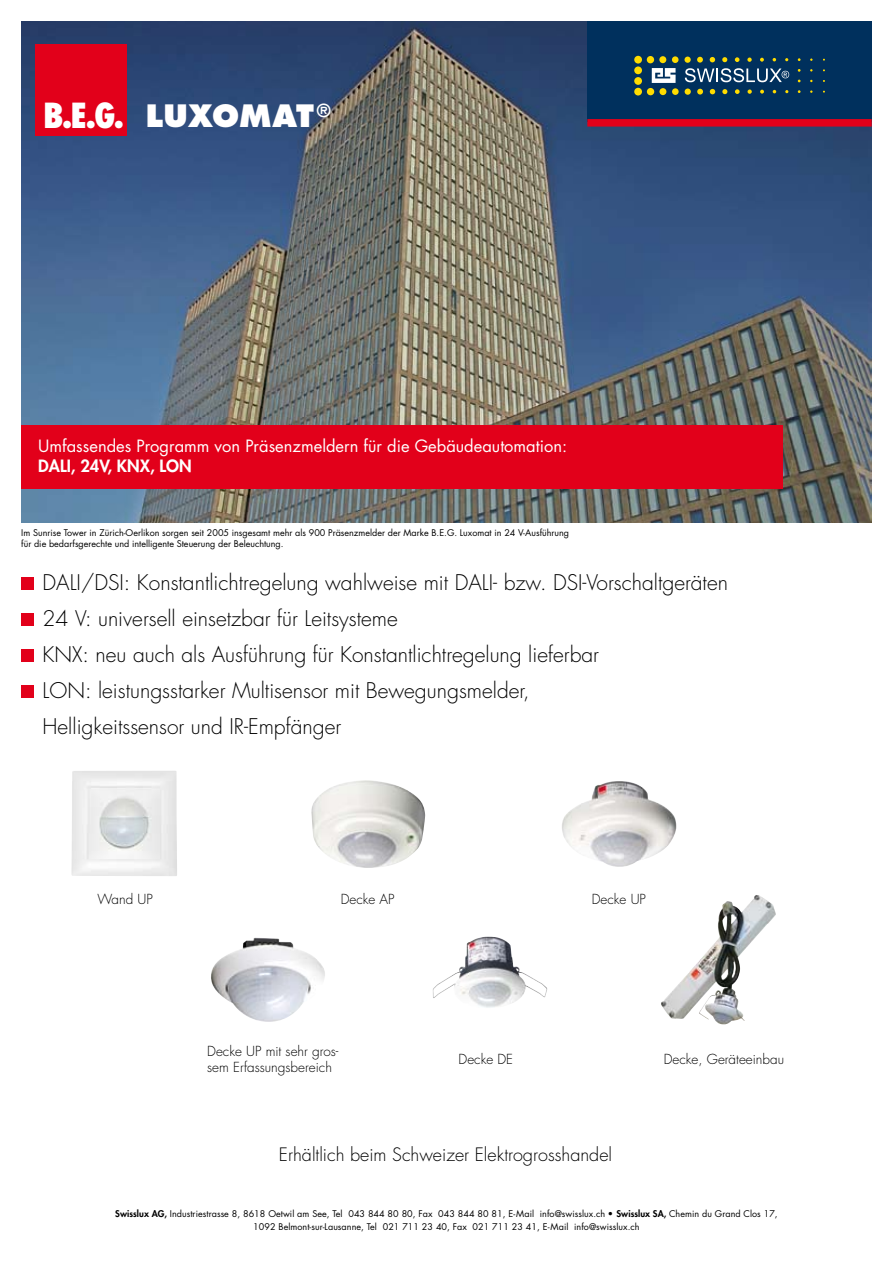
<style>
.page{position:relative;width:893px;height:1263px;background:#fff}
.page>*{position:absolute;margin:0;border:0;box-sizing:border-box;transform-origin:0 0}
.t1{font:800 condensed 33.6px "Futura";color:#fff}
.t2{font:800 30px "Futura";color:#fff}
.t3{font:300 21px/36px "Futura";color:#000}
.t4{font:300 18px "Futura";color:#000}
.t5{font:16.5px "Futura";color:#fff}
.t6{font:800 16.5px "Futura";color:#fff}
.t7{font:300 13.5px/16.2px "Futura";color:#000}
.t8{font:9px/10.4px "Futura";color:#000}
.s1{font-weight:800}
</style>
<div class="page">
<img style="left:21px;top:21px;width:851px;height:501px">
<div style="left:587px;top:21px;width:285px;height:101px;background:#00305d"></div>
<div style="left:587px;top:119px;width:285px;height:8px;background:#e2001a"></div>
<div style="left:634px;top:56px;width:8px;height:8px;background:#ffdc00;border-radius:50%"></div>
<div style="left:647px;top:56px;width:7px;height:7px;background:#ffdc00;border-radius:50%"></div>
<div style="left:659px;top:56px;width:7px;height:7px;background:#ffdc00;border-radius:50%"></div>
<div style="left:672px;top:56px;width:6px;height:7px;background:#ffdc00;border-radius:50%"></div>
<div style="left:634px;top:66px;width:8px;height:8px;background:#ffdc00;border-radius:50%"></div>
<div style="left:634px;top:77px;width:8px;height:8px;background:#ffdc00;border-radius:50%"></div>
<div style="left:634px;top:88px;width:8px;height:8px;background:#ffdc00;border-radius:50%"></div>
<div style="left:647px;top:88px;width:7px;height:7px;background:#ffdc00;border-radius:50%"></div>
<div style="left:659px;top:88px;width:7px;height:7px;background:#ffdc00;border-radius:50%"></div>
<div style="left:672px;top:88px;width:7px;height:7px;background:#ffdc00;border-radius:50%"></div>
<svg style="left:685px;top:89px;width:6px;height:6px"></svg>
<svg style="left:697px;top:89px;width:6px;height:6px"></svg>
<svg style="left:710px;top:89px;width:5px;height:5px"></svg>
<svg style="left:722px;top:89px;width:5px;height:5px"></svg>
<svg style="left:735px;top:89px;width:5px;height:5px"></svg>
<svg style="left:747px;top:89px;width:5px;height:5px"></svg>
<svg style="left:760px;top:90px;width:4px;height:4px"></svg>
<svg style="left:652px;top:68px;width:24px;height:15px"></svg>
<svg style="left:685px;top:57px;width:104px;height:25px"></svg>
<div style="left:21px;top:425px;width:761px;height:63px;background:#e2001a"></div>
<img style="left:71px;top:771px;width:106px;height:105px">
<div style="left:35px;top:44px;width:91px;height:92px;background:#e2001a"></div>
<img style="left:311px;top:780px;width:114px;height:88px">
<img style="left:562px;top:781px;width:114px;height:86px">
<img style="left:661px;top:896px;width:94px;height:129px">
<img style="left:432px;top:937px;width:115px;height:71px">
<img style="left:211px;top:938px;width:114px;height:84px">
<div style="left:22px;top:577px;width:12px;height:13px;background:#e2001a"></div>
<div style="left:22px;top:613px;width:12px;height:13px;background:#e2001a"></div>
<div style="left:22px;top:649px;width:12px;height:13px;background:#e2001a"></div>
<div style="left:22px;top:685px;width:12px;height:13px;background:#e2001a"></div>
<h1 class="t1" style="left:43px;top:94px;width:82px">B.E.G.</h1>
<h2 class="t2" style="left:146px;top:97px;width:186px">LUXOMAT <sup>®</sup></h2>
<h3 class="t5" style="left:38px;top:435px;width:530px">Umfassendes Programm von Präsenzmeldern für die Gebäudeautomation:</h3>
<h3 class="t6" style="left:38px;top:455px;width:155px">DALI, 24V, KNX, LON</h3>
<p class="t8" style="left:21px;top:528px;width:549px">Im Sunrise Tower in Zürich-Oerlikon sorgen seit 2005 insgesamt mehr als 900 Präsenzmelder der Marke B.E.G. Luxomat in 24 V-Ausführung für die bedarfsgerechte und intelligente Steuerung der Beleuchtung.</p>
<p class="t3" style="left:43px;top:565px;width:687px">DALI/DSI: Konstantlichtregelung wahlweise mit DALI- bzw. DSI-Vorschaltgeräten 24 V: universell einsetzbar für Leitsysteme<br>KNX: neu auch als Ausführung für Konstantlichtregelung lieferbar<br>LON: leistungsstarker Multisensor mit Bewegungsmelder,<br>Helligkeitssensor und IR-Empfänger</p>
<h3 class="t7" style="left:97px;top:892px;width:57px">Wand UP</h3>
<h3 class="t7" style="left:341px;top:892px;width:55px">Decke AP</h3>
<h3 class="t7" style="left:592px;top:892px;width:56px">Decke UP</h3>
<h3 class="t7" style="left:207px;top:1043px;width:133px">Decke UP mit sehr gros&shy;sem Erfassungsbereich</h3>
<h3 class="t7" style="left:459px;top:1051px;width:56px">Decke DE</h3>
<h3 class="t7" style="left:664px;top:1051px;width:122px">Decke, Geräteeinbau</h3>
<h3 class="t4" style="left:279px;top:1143px;width:335px">Erhältlich beim Schweizer Elektrogrosshandel</h3>
<p class="t8" style="left:115px;top:1206px;width:664px;line-height:13.5px;text-align:center"><span class="s1">Swisslux AG,</span> Industriestrasse 8, 8618 Oetwil am See, Tel 043 844 80 80, Fax 043 844 80 81, E-Mail info@swisslux.ch • <span class="s1">Swisslux SA,</span> Chemin du Grand Clos 17,<br>1092 Belmont-sur-Lausanne, Tel 021 711 23 40, Fax 021 711 23 41, E-Mail info@swisslux.ch</p>
</div>
